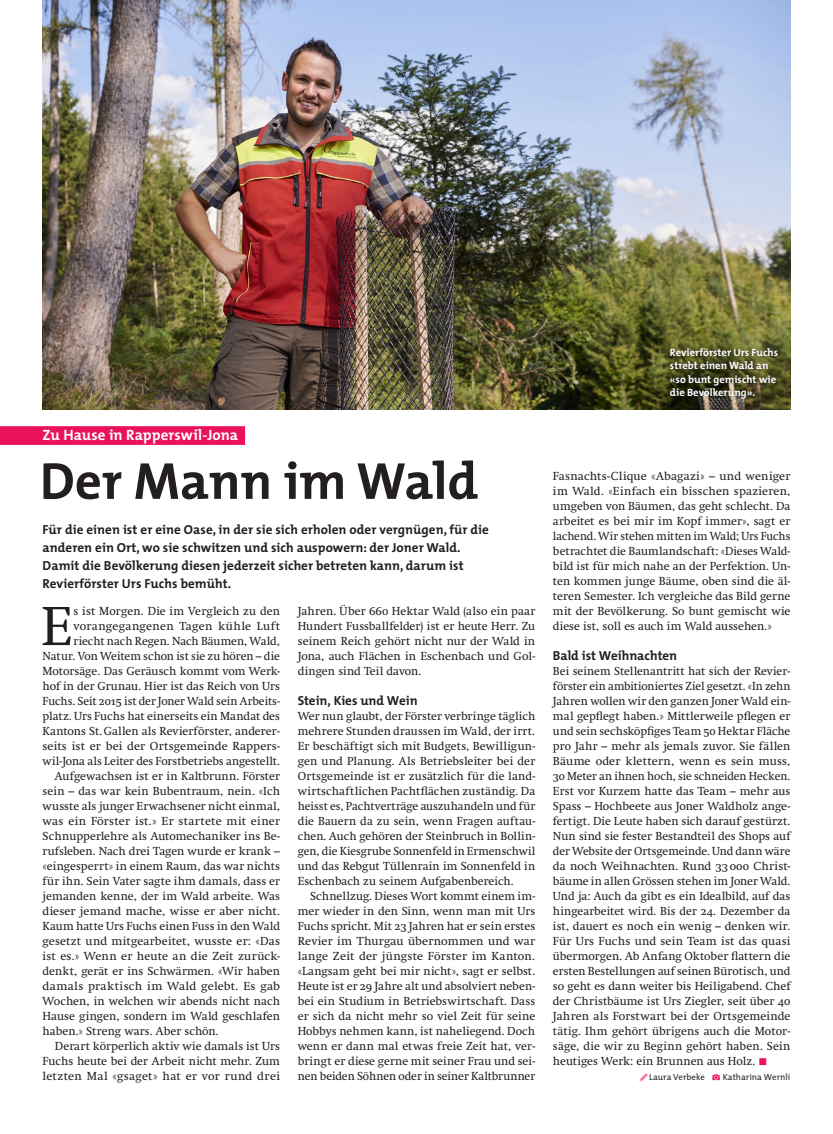
<style>
.page{position:relative;width:833px;height:1134px;background:#fff}
.page>*{position:absolute;margin:0;border:0;box-sizing:border-box;transform-origin:0 0}
.t1{font:56px "Swift Neue LT Pro";color:#231f20}
.t2{font:700 52.5px "The Mix";color:#231f20}
.t3{font:700 15px "The Mix";letter-spacing:.005em;color:#fff}
.t4{font:700 13.12px/18.1px "The Mix";letter-spacing:.005em;color:#231f20}
.t5{font:11.88px/15px "Swift Neue LT Pro";letter-spacing:.01em;color:#231f20;text-align:justify}
.t6{font:11.88px "Swift Neue LT Pro";letter-spacing:.03em;color:#231f20}
.t7{font:700 10.62px/13.1px "The Mix";color:#fff}
.t8{font:8.75px "The Mix";letter-spacing:.005em;color:#231f20}
.s1{color:#eb125c}
</style>
<div class="page">
<svg style="left:639px;top:1074px;width:8px;height:7px"></svg>
<svg style="left:712px;top:1074px;width:7px;height:6px"></svg>
<div style="left:0;top:426px;width:245px;height:19px;background:#eb125c"></div>
<img style="left:43px;top:0;width:747px;height:409px">
<div style="left:666px;top:345px;width:115px;height:57px;background:#231f20;opacity:.75"></div>
<p class="t3" style="left:43px;top:423px;width:197px">Zu Hause in Rapperswil-Jona</p>
<h2 class="t2" style="left:40px;top:437px;width:440px">Der Mann im Wald</h2>
<p class="t4" style="left:43px;top:520px;width:448px">Für die einen ist er eine Oase, in der sie sich erholen oder vergnügen, für die anderen ein Ort, wo sie schwitzen und sich auspowern: der Joner Wald.<br>Damit die Bevölkerung diesen jederzeit sicher betreten kann, darum ist Revierförster Urs Fuchs bemüht.</p>
<h1 class="t1" style="left:41px;top:593px;width:33px">E</h1>
<p class="t5" style="left:74px;top:603px;width:208px">s ist Morgen. Die im Vergleich zu den</p>
<p class="t5" style="left:298px;top:603px;width:239px">Jahren. Über 660 Hektar Wald (also ein paar Hundert Fussballfelder) ist er heute Herr. Zu seinem Reich gehört nicht nur der Wald in Jona, auch Flächen in Eschenbach und Gol&shy;dingen sind Teil davon.</p>
<p class="t4" style="left:298px;top:691px;width:121px">Stein, Kies und Wein</p>
<p class="t5" style="left:298px;top:708px;width:239px">Wer nun glaubt, der Förster verbringe täglich mehrere Stunden draussen im Wald, der irrt.<br>Er beschäftigt sich mit Budgets, Bewilligun&shy;gen und Planung. Als Betriebsleiter bei der Ortsgemeinde ist er zusätzlich für die land&shy;wirtschaftlichen Pachtflächen zuständig. Da heisst es, Pachtverträge auszuhandeln und für die Bauern da zu sein, wenn Fragen auftau&shy;chen. Auch gehören der Steinbruch in Bollin&shy;gen, die Kiesgrube Sonnenfeld in Ermenschwil und das Rebgut Tüllenrain im Sonnenfeld in Eschenbach zu seinem Aufgabenbereich.</p>
<p class="t5" style="left:298px;top:888px;width:239px;text-indent:12px">Schnellzug. Dieses Wort kommt einem im&shy;mer wieder in den Sinn, wenn man mit Urs Fuchs spricht. Mit 23 Jahren hat er sein erstes Revier im Thurgau übernommen und war lange Zeit der jüngste Förster im Kanton. «Langsam geht bei mir nicht», sagt er selbst.<br>Heute ist er 29 Jahre alt und absolviert neben&shy;bei ein Studium in Betriebswirtschaft. Dass er sich da nicht mehr so viel Zeit für seine Hobbys nehmen kann, ist naheliegend. Doch wenn er dann mal etwas freie Zeit hat, ver&shy;bringt er diese gerne mit seiner Frau und sei&shy;nen beiden Söhnen oder in seiner Kaltbrunner</p>
<p class="t5" style="left:74px;top:618px;width:208px">vorangegangenen Tagen kühle Luft</p>
<p class="t5" style="left:74px;top:633px;width:208px">riecht nach Regen. Nach Bäumen, Wald,</p>
<p class="t5" style="left:43px;top:648px;width:239px">Natur. Von Weitem schon ist sie zu hören – die</p>
<p class="t5" style="left:43px;top:663px;width:239px">Motorsäge. Das Geräusch kommt vom Werk-</p>
<p class="t5" style="left:43px;top:678px;width:239px">hof in der Grunau. Hier ist das Reich von Urs</p>
<p class="t5" style="left:43px;top:693px;width:239px">Fuchs. Seit 2015 ist der Joner Wald sein Arbeits-</p>
<p class="t5" style="left:43px;top:708px;width:239px">platz. Urs Fuchs hat einerseits ein Mandat des</p>
<p class="t5" style="left:43px;top:723px;width:239px">Kantons St.Gallen als Revierförster, anderer-</p>
<p class="t5" style="left:43px;top:738px;width:239px">seits ist er bei der Ortsgemeinde Rappers-</p>
<p class="t5" style="left:43px;top:753px;width:239px">wil-Jona als Leiter des Forstbetriebs angestellt.</p>
<p class="t5" style="left:55px;top:768px;width:226px">Aufgewachsen ist er in Kaltbrunn. Förster</p>
<p class="t5" style="left:43px;top:783px;width:239px">sein – das war kein Bubentraum, nein. «Ich</p>
<p class="t5" style="left:43px;top:798px;width:239px">wusste als junger Erwachsener nicht einmal,</p>
<p class="t5" style="left:43px;top:813px;width:239px">was ein Förster ist.» Er startete mit einer</p>
<p class="t5" style="left:43px;top:828px;width:239px">Schnupperlehre als Automechaniker ins Be-</p>
<p class="t5" style="left:43px;top:843px;width:239px">rufsleben. Nach drei Tagen wurde er krank –</p>
<p class="t5" style="left:43px;top:858px;width:239px">«eingesperrt» in einem Raum, das war nichts</p>
<p class="t5" style="left:43px;top:873px;width:239px">für ihn. Sein Vater sagte ihm damals, dass er</p>
<p class="t5" style="left:43px;top:888px;width:239px">jemanden kenne, der im Wald arbeite. Was</p>
<p class="t5" style="left:43px;top:903px;width:239px">dieser jemand mache, wisse er aber nicht.</p>
<p class="t5" style="left:43px;top:918px;width:239px">Kaum hatte Urs Fuchs einen Fuss in den Wald</p>
<p class="t5" style="left:43px;top:933px;width:239px">gesetzt und mitgearbeitet, wusste er: «Das</p>
<p class="t5" style="left:43px;top:948px;width:239px">ist es.» Wenn er heute an die Zeit zurück-</p>
<p class="t5" style="left:43px;top:963px;width:239px">denkt, gerät er ins Schwärmen. «Wir haben</p>
<p class="t5" style="left:43px;top:978px;width:239px">damals praktisch im Wald gelebt. Es gab</p>
<p class="t5" style="left:43px;top:993px;width:239px">Wochen, in welchen wir abends nicht nach</p>
<p class="t5" style="left:43px;top:1008px;width:239px">Hause gingen, sondern im Wald geschlafen</p>
<p class="t5" style="left:43px;top:1023px;width:178px">haben.» Streng wars. Aber schön.</p>
<p class="t5" style="left:55px;top:1038px;width:227px">Derart körperlich aktiv wie damals ist Urs</p>
<p class="t5" style="left:43px;top:1053px;width:239px">Fuchs heute bei der Arbeit nicht mehr. Zum</p>
<p class="t6" style="left:43px;top:1069px;width:239px">letzten Mal «gsaget» hat er vor rund drei</p>
<p class="t7" style="left:670px;top:346px;width:110px">Revierförster Urs Fuchs strebt einen Wald an «so bunt gemischt wie die Bevölkerung».</p>
<p class="t5" style="left:553px;top:468px;width:239px">Fasnachts-Clique «Abagazi» – und weniger im Wald. «Einfach ein bisschen spazieren, umgeben von Bäumen, das geht schlecht. Da arbeitet es bei mir im Kopf immer», sagt er lachend. Wir stehen mitten im Wald; Urs Fuchs betrachtet die Baumlandschaft: «Dieses Wald&shy;bild ist für mich nahe an der Perfektion. Un&shy;ten kommen junge Bäume, oben sind die äl&shy;teren Semester. Ich vergleiche das Bild gerne mit der Bevölkerung. So bunt gemischt wie diese ist, soll es auch im Wald aussehen.»</p>
<p class="t4" style="left:553px;top:646px;width:126px">Bald ist Weihnachten</p>
<p class="t5" style="left:553px;top:663px;width:239px">Bei seinem Stellenantritt hat sich der Revier&shy;förster ein ambitioniertes Ziel gesetzt. «In zehn Jahren wollen wir den ganzen Joner Wald ein&shy;mal gepflegt haben.» Mittlerweile pflegen er und sein sechsköpfiges Team 50 Hektar Fläche pro Jahr – mehr als jemals zuvor. Sie fällen Bäume oder klettern, wenn es sein muss, 30 Meter an ihnen hoch, sie schneiden Hecken.<br>Erst vor Kurzem hatte das Team – mehr aus Spass – Hochbeete aus Joner Waldholz ange&shy;fertigt. Die Leute haben sich darauf gestürzt.<br>Nun sind sie fester Bestandteil des Shops auf der Website der Ortsgemeinde. Und dann wäre da noch Weihnachten. Rund 33000 Christ&shy;bäume in allen Grössen stehen im Joner Wald.<br>Und ja: Auch da gibt es ein Idealbild, auf das hingearbeitet wird. Bis der 24. Dezember da ist, dauert es noch ein wenig – denken wir.<br>Für Urs Fuchs und sein Team ist das quasi übermorgen. Ab Anfang Oktober flattern die ersten Bestellungen auf seinen Bürotisch, und so geht es dann weiter bis Heiligabend. Chef der Christbäume ist Urs Ziegler, seit über 40<br>Jahren als Forstwart bei der Ortsgemeinde tätig. Ihm gehört übrigens auch die Motor&shy;säge, die wir zu Beginn gehört haben. Sein heutiges Werk: ein Brunnen aus Holz. <span class="s1">■</span></p>
<p class="t8" style="left:649px;top:1070px;width:57px">Laura Verbeke</p>
<p class="t8" style="left:722px;top:1070px;width:69px">Katharina Wernli</p>
</div>
